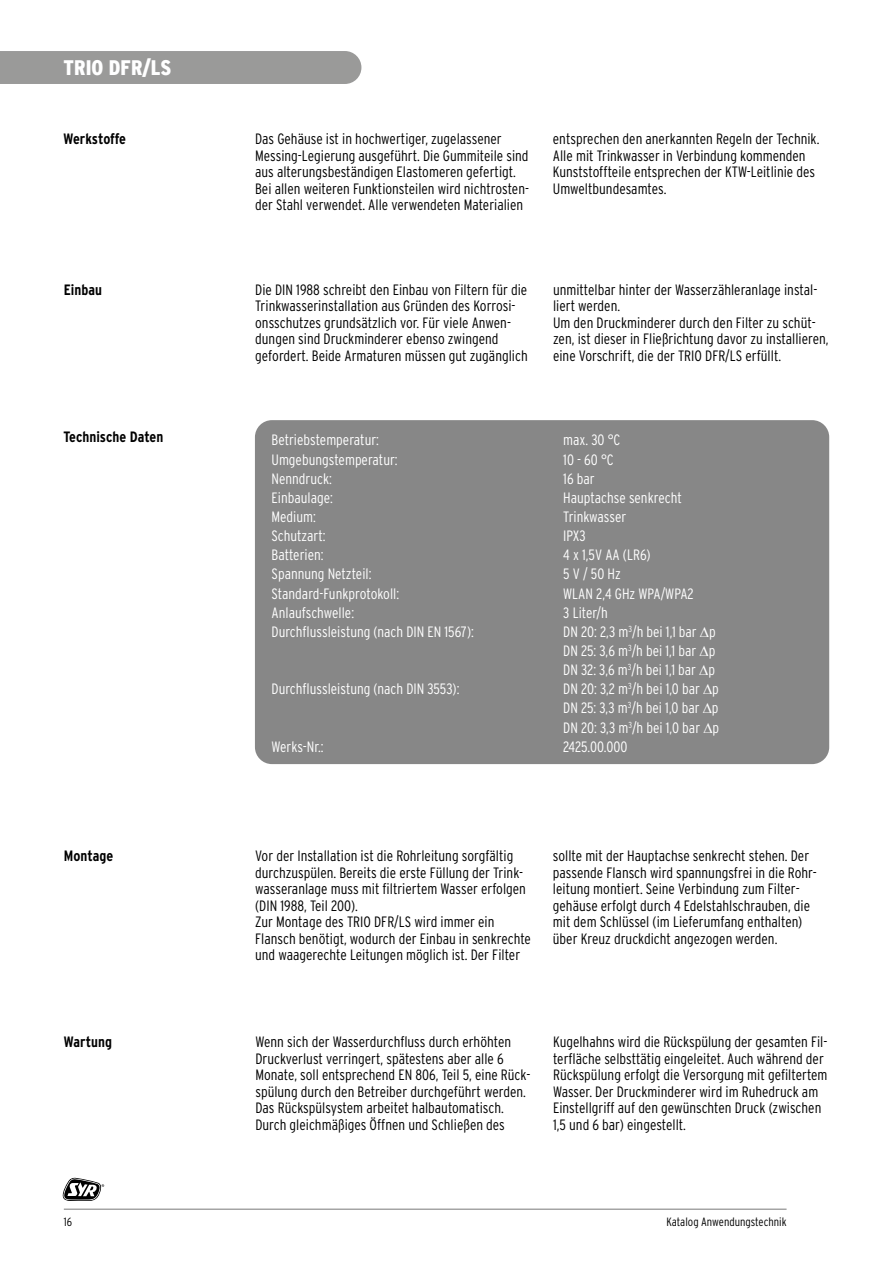
<style>
.page{position:relative;width:893px;height:1263px;background:#fff}
.page>*{position:absolute;margin:0;border:0;box-sizing:border-box;transform-origin:0 0}
.t1{font:900 condensed 21px "Interstate";color:#fff}
.t2{font:300 condensed 15px/16.5px "Interstate";color:#000}
.t3{font:300 condensed 15px/19.2px "Interstate";color:#fff;text-align:justify}
.t4{font:700 condensed 15px "Interstate";color:#000}
.t5{font:300 condensed 12px "Interstate";color:#000}
</style>
<div class="page">
<div style="left:255px;top:420px;width:574px;height:344px;background:#878787;border-radius:17px"></div>
<svg style="left:63px;top:1178px;width:41px;height:23px"></svg>
<hr style="left:64px;top:1209px;width:723px;height:1px;background:#000">
<div style="left:0;top:51px;width:361px;height:33px;background:#9a9a99"></div>
<h1 class="t1" style="left:64px;top:56px;width:109px">TRIO DFR/LS</h1>
<p class="t4" style="left:64px;top:130px;width:64px">Werkstoffe</p>
<p class="t2" style="left:255px;top:130px;width:275px">Das Gehäuse ist in hochwertiger, zugelassener Messing-Legierung ausgeführt. Die Gummiteile sind aus alterungsbeständigen Elastomeren gefertigt.<br>Bei allen weiteren Funktionsteilen wird nichtrosten&shy;der Stahl verwendet. Alle verwendeten Materialien</p>
<p class="t2" style="left:553px;top:130px;width:268px">entsprechen den anerkannten Regeln der Technik.<br>Alle mit Trinkwasser in Verbindung kommenden Kunststoffteile entsprechen der KTW-Leitlinie des Umweltbundesamtes.</p>
<p class="t4" style="left:64px;top:280px;width:40px">Einbau</p>
<p class="t2" style="left:255px;top:281px;width:274px">Die DIN 1988 schreibt den Einbau von Filtern für die Trinkwasserinstallation aus Gründen des Korrosi&shy;onsschutzes grundsätzlich vor. Für viele Anwen&shy;dungen sind Druckminderer ebenso zwingend gefordert. Beide Armaturen müssen gut zugänglich</p>
<p class="t2" style="left:553px;top:281px;width:277px">unmittelbar hinter der Wasserzähleranlage instal&shy;liert werden.<br>Um den Druckminderer durch den Filter zu schüt&shy;zen, ist dieser in Fließrichtung davor zu installieren, eine Vorschrift, die der TRIO DFR/LS erfüllt.</p>
<p class="t4" style="left:64px;top:427px;width:101px">Technische Daten</p>
<p class="t3" style="left:272px;top:430px;width:109px">Betriebstemperatur:</p>
<p class="t3" style="left:563px;top:430px;width:59px">max. 30 °C</p>
<p class="t3" style="left:272px;top:450px;width:128px">Umgebungstemperatur:</p>
<p class="t3" style="left:563px;top:450px;width:52px">10 - 60 °C</p>
<p class="t3" style="left:272px;top:469px;width:62px">Nenndruck:</p>
<p class="t3" style="left:563px;top:469px;width:33px">16 bar</p>
<p class="t3" style="left:272px;top:488px;width:63px">Einbaulage:</p>
<p class="t3" style="left:563px;top:488px;width:120px">Hauptachse senkrecht</p>
<p class="t3" style="left:272px;top:507px;width:46px">Medium:</p>
<p class="t3" style="left:563px;top:507px;width:65px">Trinkwasser</p>
<p class="t3" style="left:272px;top:526px;width:56px">Schutzart:</p>
<p class="t3" style="left:563px;top:526px;width:24px">IPX3</p>
<p class="t3" style="left:272px;top:545px;width:54px">Batterien:</p>
<p class="t3" style="left:563px;top:545px;width:89px">4 x 1,5V AA (LR6)</p>
<p class="t3" style="left:272px;top:564px;width:101px">Spannung Netzteil:</p>
<p class="t3" style="left:563px;top:564px;width:59px">5 V / 50 Hz</p>
<p class="t3" style="left:272px;top:584px;width:129px">Standard-Funkprotokoll:</p>
<p class="t3" style="left:563px;top:584px;width:132px">WLAN 2,4 GHz WPA/WPA2</p>
<p class="t3" style="left:272px;top:603px;width:84px">Anlaufschwelle:</p>
<p class="t3" style="left:563px;top:603px;width:46px">3 Liter/h</p>
<p class="t3" style="left:272px;top:622px;width:204px">Durchflussleistung (nach DIN EN 1567):</p>
<p class="t3" style="left:563px;top:622px;width:154px">DN 20: 2,3 m<sup>3</sup>/h bei 1,1 bar ∆p DN 25: 3,6 m<sup>3</sup>/h bei 1,1 bar ∆p DN 32: 3,6 m<sup>3</sup>/h bei 1,1 bar ∆p</p>
<p class="t3" style="left:272px;top:679px;width:189px">Durchflussleistung (nach DIN 3553):</p>
<p class="t3" style="left:563px;top:679px;width:157px">DN 20: 3,2 m<sup>3</sup>/h bei 1,0 bar ∆p DN 25: 3,3 m<sup>3</sup>/h bei 1,0 bar ∆p DN 20: 3,3 m<sup>3</sup>/h bei 1,0 bar ∆p</p>
<p class="t3" style="left:272px;top:737px;width:54px">Werks-Nr.:</p>
<p class="t3" style="left:563px;top:737px;width:66px">2425.00.000</p>
<p class="t4" style="left:64px;top:847px;width:51px">Montage</p>
<p class="t2" style="left:255px;top:848px;width:277px">Vor der Installation ist die Rohrleitung sorgfältig durchzuspülen. Bereits die erste Füllung der Trink&shy;wasseranlage muss mit filtriertem Wasser erfolgen (DIN 1988, Teil 200).<br>Zur Montage des TRIO DFR/LS wird immer ein Flansch benötigt, wodurch der Einbau in senkrechte und waagerechte Leitungen möglich ist. Der Filter</p>
<p class="t2" style="left:553px;top:848px;width:266px">sollte mit der Hauptachse senkrecht stehen. Der passende Flansch wird spannungsfrei in die Rohr&shy;leitung montiert. Seine Verbindung zum Filter&shy;gehäuse erfolgt durch 4 Edelstahlschrauben, die mit dem Schlüssel (im Lieferumfang enthalten) über Kreuz druckdicht angezogen werden.</p>
<p class="t4" style="left:64px;top:1032px;width:49px">Wartung</p>
<p class="t2" style="left:255px;top:1033px;width:276px">Wenn sich der Wasserdurchfluss durch erhöhten Druckverlust verringert, spätestens aber alle 6<br>Monate, soll entsprechend EN 806, Teil 5, eine Rück&shy;spülung durch den Betreiber durchgeführt werden.<br>Das Rückspülsystem arbeitet halbautomatisch.<br>Durch gleichmäßiges Öffnen und Schließen des</p>
<p class="t2" style="left:553px;top:1033px;width:276px">Kugelhahns wird die Rückspülung der gesamten Fil&shy;terfläche selbsttätig eingeleitet. Auch während der Rückspülung erfolgt die Versorgung mit gefiltertem Wasser. Der Druckminderer wird im Ruhedruck am Einstellgriff auf den gewünschten Druck (zwischen 1,5 und 6 bar) eingestellt.</p>
<p class="t5" style="left:64px;top:1215px;width:10px">16</p>
<p class="t5" style="left:666px;top:1215px;width:122px">Katalog Anwendungstechnik</p>
</div>
